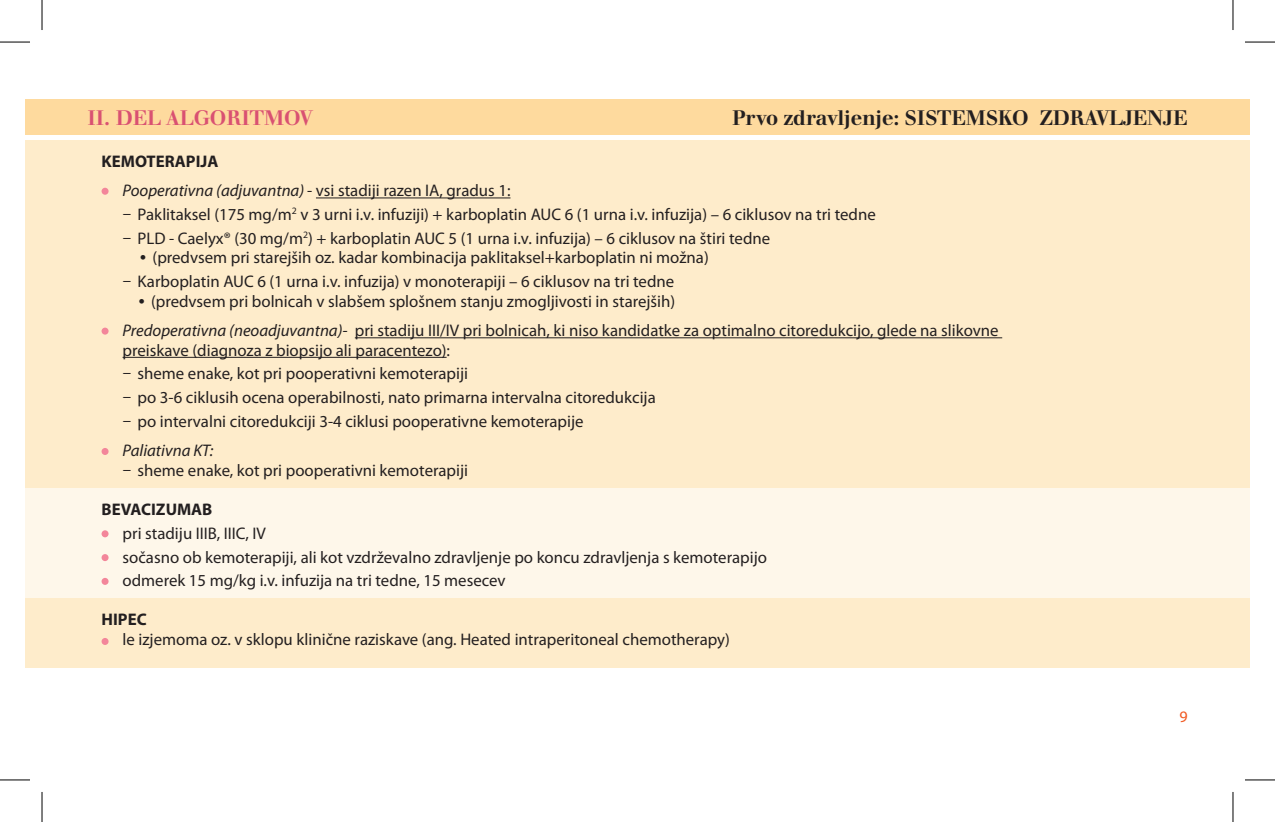
<style>
.page{position:relative;width:1275px;height:822px;background:#fff}
.page>*{position:absolute;margin:0;border:0;box-sizing:border-box;transform-origin:0 0}
.t1{font:500 22px "Walbaum Buc TEE";color:#231f20}
.t2{font:500 22px "Walbaum Buc TEE";color:#d95172}
.t3{font:16.8px/29.4px "Myriad Pro";color:#231f20}
.t4{font:700 16.8px "Myriad Pro";color:#231f20}
.t5{font:italic 16.8px "Myriad Pro";color:#231f20}
.t6{font:16px "Myriad Pro";color:#f15921}
.s1{font-weight:700}
.s2{font-style:italic}
.s3{font-family:"Nimbus San DEE"}
</style>
<div class="page">
<div style="left:25px;top:99px;width:1225px;height:36px;background:#feda9e"></div>
<div style="left:25px;top:141px;width:1225px;height:347px;background:#feeccb"></div>
<div style="left:25px;top:597px;width:1225px;height:70px;background:#feeccb"></div>
<div style="left:25px;top:487px;width:1225px;height:110px;background:#fef7ea"></div>
<hr style="left:316px;top:197px;width:194px;height:1px;background:#231f20">
<hr style="left:355px;top:337px;width:647px;height:1px;background:#231f20">
<hr style="left:123px;top:356px;width:323px;height:1px;background:#231f20">
<div style="left:102px;top:188px;width:7px;height:7px;background:#f3869a;border-radius:50%"></div>
<div style="left:102px;top:327px;width:7px;height:7px;background:#f3869a;border-radius:50%"></div>
<svg style="left:102px;top:447px;width:7px;height:7px"></svg>
<div style="left:102px;top:530px;width:7px;height:7px;background:#f3869a;border-radius:50%"></div>
<svg style="left:102px;top:553px;width:7px;height:7px"></svg>
<div style="left:102px;top:577px;width:7px;height:7px;background:#f3869a;border-radius:50%"></div>
<div style="left:102px;top:637px;width:7px;height:7px;background:#f3869a;border-radius:50%"></div>
<hr style="left:0;top:42px;width:30px;height:1px;background:#000">
<hr style="left:1245px;top:42px;width:30px;height:1px;background:#000">
<hr style="left:0;top:779px;width:30px;height:1px;background:#000">
<hr style="left:1245px;top:779px;width:30px;height:1px;background:#000">
<hr style="left:42px;top:0;width:1px;height:30px;background:#000">
<hr style="left:42px;top:791px;width:1px;height:30px;background:#000">
<hr style="left:1232px;top:0;width:1px;height:30px;background:#000">
<hr style="left:1232px;top:791px;width:1px;height:30px;background:#000">
<h1 class="t2" style="left:87px;top:106px;width:227px">II. DEL ALGORITMOV</h1>
<h1 class="t1" style="left:732px;top:106px;width:457px">Prvo zdravljenje: SISTEMSKO ZDRAVLJENJE</h1>
<p class="t3" style="left:123px;top:146px;width:389px;text-indent:-21px"><span class="s1">KEMOTERAPIJA<br></span><span class="s2">Pooperativna (adjuvantna)</span> - vsi stadiji razen IA, gradus 1:</p>
<p class="t3" style="left:123px;top:199px;width:754px">– Paklitaksel (175 mg/m<sup>2</sup> v 3 urni i.v. infuziji) + karboplatin AUC 6 (1 urna i.v. infuzija) – 6 ciklusov na tri tedne</p>
<p class="t3" style="left:123px;top:223px;width:649px">– PLD - Caelyx® (30 mg/m<sup>2</sup>) + karboplatin AUC 5 (1 urna i.v. infuzija) – 6 ciklusov na štiri tedne</p>
<p class="t3" style="left:138px;top:242px;width:573px"><span class="s3">•</span> (predvsem pri starejših oz. kadar kombinacija paklitaksel+karboplatin ni možna)</p>
<p class="t3" style="left:123px;top:266px;width:553px">– Karboplatin AUC 6 (1 urna i.v. infuzija) v monoterapiji – 6 ciklusov na tri tedne</p>
<p class="t3" style="left:123px;top:286px;width:877px;text-indent:14px"><span class="s3">•</span> (predvsem pri bolnicah v slabšem splošnem stanju zmogljivosti in starejših)<br><span class="s2">Predoperativna (neoadjuvantna)-</span> pri stadiju III/IV pri bolnicah, ki niso kandidatke za optimalno citoredukcijo, glede na slikovne</p>
<p class="t3" style="left:123px;top:335px;width:329px">preiskave (diagnoza z biopsijo ali paracentezo):</p>
<p class="t3" style="left:123px;top:358px;width:347px">– sheme enake, kot pri pooperativni kemoterapiji</p>
<p class="t3" style="left:123px;top:382px;width:534px">– po 3-6 ciklusih ocena operabilnosti, nato primarna intervalna citoredukcija</p>
<p class="t3" style="left:123px;top:406px;width:462px">– po intervalni citoredukciji 3-4 ciklusi pooperativne kemoterapije</p>
<p class="t5" style="left:123px;top:440px;width:92px">Paliativna KT:</p>
<p class="t3" style="left:123px;top:455px;width:347px">– sheme enake, kot pri pooperativni kemoterapiji</p>
<p class="t4" style="left:102px;top:498px;width:112px">BEVACIZUMAB</p>
<p class="t3" style="left:123px;top:520px;width:646px;line-height:23.8px">pri stadiju IIIB, IIIC, IV<br>sočasno ob kemoterapiji, ali kot vzdrževalno zdravljenje po koncu zdravljenja s kemoterapijo odmerek 15 mg/kg i.v. infuzija na tri tedne, 15 mesecev</p>
<p class="t4" style="left:102px;top:608px;width:47px">HIPEC</p>
<p class="t3" style="left:123px;top:624px;width:609px">le izjemoma oz. v sklopu klinične raziskave (ang. Heated intraperitoneal chemotherapy)</p>
<p class="t6" style="left:1179px;top:705px;width:10px">9</p>
</div>
